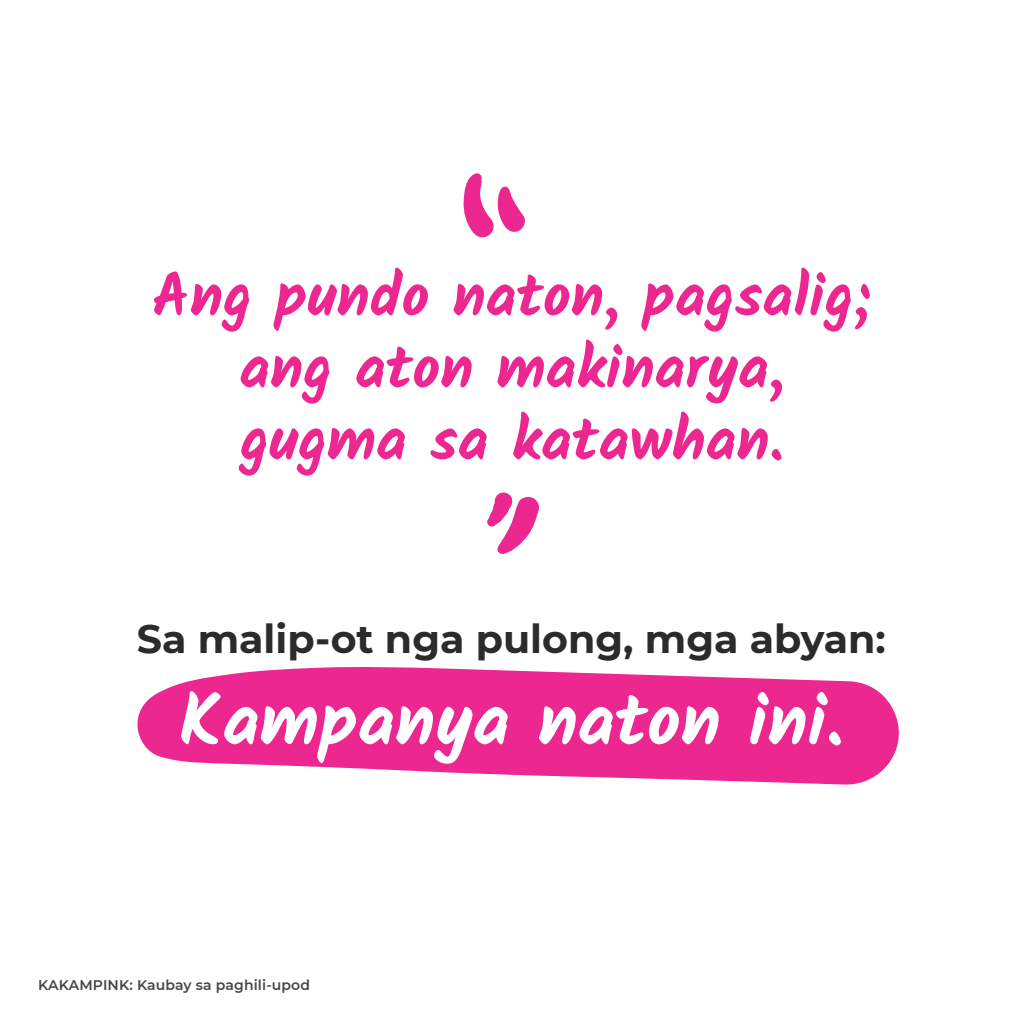
<style>
.page{position:relative;width:1024px;height:1024px;background:#fff}
.page>*{position:absolute;margin:0;border:0;box-sizing:border-box;transform-origin:0 0}
.t1{font:700 72.5px "Kalam";color:#fff}
.t2{font:700 60px/72px "Kalam";color:#ec278f;text-align:center}
.t3{font:700 39.5px "Montserrat";color:#2d2a2b}
.t4{font:600 14px "Montserrat";letter-spacing:.01em;color:#474647}
</style>
<div class="page">
<svg style="left:137px;top:667px;width:762px;height:118px;fill:#ec278f"></svg>
<svg style="left:463px;top:173px;width:62px;height:65px"></svg>
<svg style="left:487px;top:492px;width:52px;height:62px"></svg>
<p class="t2" style="left:152px;top:259px;width:721px">Ang pundo naton, pagsalig; ang aton makinarya, gugma sa katawhan.</p>
<p class="t3" style="left:137px;top:610px;width:751px">Sa malip-ot nga pulong, mga abyan:</p>
<p class="t1" style="left:179px;top:678px;width:666px">Kampanya naton ini.</p>
<p class="t4" style="left:38px;top:975px;width:273px">KAKAMPINK: Kaubay sa paghili-upod</p>
</div>
